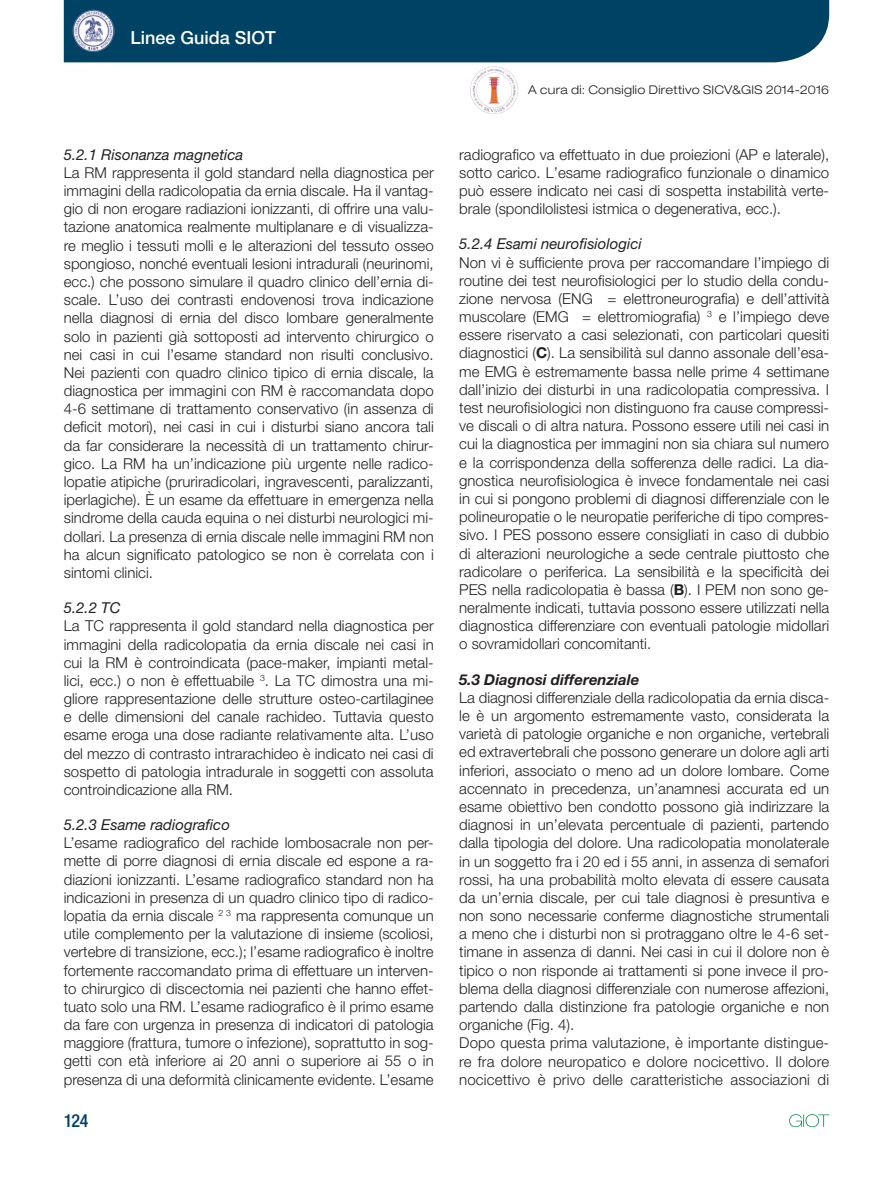
<style>
.page{position:relative;width:893px;height:1191px;background:#fff}
.page>*{position:absolute;margin:0;border:0;box-sizing:border-box;transform-origin:0 0}
.t1{font:500 18px "Helvetica Neue LT Std";color:#fff}
.t2{font:500 condensed 18px "Helvetica Neue LT Std";color:#004264}
.t3{font:300 15px/18.1px "Helvetica Neue LT Std";color:#231f20;text-align:justify}
.t4{font:italic 15px "Helvetica Neue LT Std";color:#231f20}
.t5{font:italic 700 15px "Helvetica Neue LT Std";color:#231f20}
.t6{font:300 expanded 12px "Helvetica Neue LT Std";letter-spacing:.02em;color:#231f20}
.s1{font-weight:700}
</style>
<div class="page">
<div style="left:64px;top:0;width:765px;height:62px;background:#004264"></div>
<svg style="left:789px;top:1114px;width:40px;height:13px"></svg>
<img style="left:72px;top:9px;width:43px;height:43px">
<img style="left:470px;top:66px;width:48px;height:48px">
<p class="t1" style="left:130px;top:27px;width:147px">Linee Guida SIOT</p>
<p class="t4" style="left:64px;top:145px;width:181px">5.2.1 Risonanza magnetica</p>
<p class="t3" style="left:64px;top:163px;width:371px">La RM rappresenta il gold standard nella diagnostica per immagini della radicolopatia da ernia discale. Ha il vantag&shy;gio di non erogare radiazioni ionizzanti, di offrire una valu&shy;tazione anatomica realmente multiplanare e di visualizza&shy;re meglio i tessuti molli e le alterazioni del tessuto osseo spongioso, nonché eventuali lesioni intradurali (neurinomi, ecc.) che possono simulare il quadro clinico dell’ernia di&shy;scale. L’uso dei contrasti endovenosi trova indicazione nella diagnosi di ernia del disco lombare generalmente solo in pazienti già sottoposti ad intervento chirurgico o nei casi in cui l’esame standard non risulti conclusivo.<br>Nei pazienti con quadro clinico tipico di ernia discale, la diagnostica per immagini con RM è raccomandata dopo 4-6 settimane di trattamento conservativo (in assenza di deficit motori), nei casi in cui i disturbi siano ancora tali da far considerare la necessità di un trattamento chirur&shy;gico. La RM ha un’indicazione più urgente nelle radico&shy;lopatie atipiche (pruriradicolari, ingravescenti, paralizzanti, iperlagiche). È un esame da effettuare in emergenza nella sindrome della cauda equina o nei disturbi neurologici mi&shy;dollari. La presenza di ernia discale nelle immagini RM non ha alcun significato patologico se non è correlata con i sintomi clinici.</p>
<p class="t4" style="left:64px;top:599px;width:58px">5.2.2 TC</p>
<p class="t3" style="left:64px;top:616px;width:371px">La TC rappresenta il gold standard nella diagnostica per immagini della radicolopatia da ernia discale nei casi in cui la RM è controindicata (pace-maker, impianti metal&shy;lici, ecc.) o non è effettuabile <sup>3</sup>. La TC dimostra una mi&shy;gliore rappresentazione delle strutture osteo-cartilaginee e delle dimensioni del canale rachideo. Tuttavia questo esame eroga una dose radiante relativamente alta. L’uso del mezzo di contrasto intrarachideo è indicato nei casi di sospetto di patologia intradurale in soggetti con assoluta controindicazione alla RM.</p>
<p class="t4" style="left:64px;top:815px;width:168px">5.2.3 Esame radiografico</p>
<p class="t3" style="left:64px;top:833px;width:371px">L’esame radiografico del rachide lombosacrale non per&shy;mette di porre diagnosi di ernia discale ed espone a ra&shy;diazioni ionizzanti. L’esame radiografico standard non ha indicazioni in presenza di un quadro clinico tipo di radico&shy;lopatia da ernia discale <sup>2</sup> <sup>3</sup> ma rappresenta comunque un utile complemento per la valutazione di insieme (scoliosi, vertebre di transizione, ecc.); l’esame radiografico è inoltre fortemente raccomandato prima di effettuare un interven&shy;to chirurgico di discectomia nei pazienti che hanno effet&shy;tuato solo una RM. L’esame radiografico è il primo esame da fare con urgenza in presenza di indicatori di patologia maggiore (frattura, tumore o infezione), soprattutto in sog&shy;getti con età inferiore ai 20 anni o superiore ai 55 o in presenza di una deformità clinicamente evidente. L’esame</p>
<p class="t2" style="left:64px;top:1110px;width:26px">124</p>
<p class="t6" style="left:528px;top:82px;width:302px">A cura di: Consiglio Direttivo SICV&amp;GIS 2014-2016</p>
<p class="t3" style="left:459px;top:145px;width:371px">radiografico va effettuato in due proiezioni (AP e laterale), sotto carico. L’esame radiografico funzionale o dinamico può essere indicato nei casi di sospetta instabilità verte&shy;brale (spondilolistesi istmica o degenerativa, ecc.).</p>
<p class="t4" style="left:459px;top:235px;width:184px">5.2.4 Esami neurofisiologici</p>
<p class="t3" style="left:459px;top:253px;width:371px">Non vi è sufficiente prova per raccomandare l’impiego di routine dei test neurofisiologici per lo studio della condu&shy;zione nervosa (ENG = elettroneurografia) e dell’attività muscolare (EMG = elettromiografia) <sup>3</sup> e l’impiego deve essere riservato a casi selezionati, con particolari quesiti diagnostici (<span class="s1">C</span>). La sensibilità sul danno assonale dell’esa&shy;me EMG è estremamente bassa nelle prime 4 settimane dall’inizio dei disturbi in una radicolopatia compressiva. I test neurofisiologici non distinguono fra cause compressi&shy;ve discali o di altra natura. Possono essere utili nei casi in cui la diagnostica per immagini non sia chiara sul numero e la corrispondenza della sofferenza delle radici. La dia&shy;gnostica neurofisiologica è invece fondamentale nei casi in cui si pongono problemi di diagnosi differenziale con le polineuropatie o le neuropatie periferiche di tipo compres&shy;sivo. I PES possono essere consigliati in caso di dubbio di alterazioni neurologiche a sede centrale piuttosto che radicolare o periferica. La sensibilità e la specificità dei PES nella radicolopatia è bassa (<span class="s1">B</span>). I PEM non sono ge&shy;neralmente indicati, tuttavia possono essere utilizzati nella diagnostica differenziare con eventuali patologie midollari o sovramidollari concomitanti.</p>
<p class="t5" style="left:459px;top:670px;width:182px">5.3 Diagnosi differenziale</p>
<p class="t3" style="left:459px;top:688px;width:371px;text-align:left">La diagnosi differenziale della radicolopatia da ernia disca&shy;le è un argomento estremamente vasto, considerata la varietà di patologie organiche e non organiche, vertebrali ed extravertebrali che possono generare un dolore agli arti inferiori, associato o meno ad un dolore lombare. Come accennato in precedenza, un’anamnesi accurata ed un esame obiettivo ben condotto possono già indirizzare la diagnosi in un’elevata percentuale di pazienti, partendo dalla tipologia del dolore. Una radicolopatia monolaterale in un soggetto fra i 20 ed i 55 anni, in assenza di semafori rossi, ha una probabilità molto elevata di essere causata da un’ernia discale, per cui tale diagnosi è presuntiva e non sono necessarie conferme diagnostiche strumentali a meno che i disturbi non si protraggano oltre le 4-6 set&shy;timane in assenza di danni. Nei casi in cui il dolore non è tipico o non risponde ai trattamenti si pone invece il pro&shy;blema della diagnosi differenziale con numerose affezioni, partendo dalla distinzione fra patologie organiche e non organiche (Fig. 4).<br>Dopo questa prima valutazione, è importante distingue&shy;re fra dolore neuropatico e dolore nocicettivo. Il dolore nocicettivo è privo delle caratteristiche associazioni di</p>
</div>
